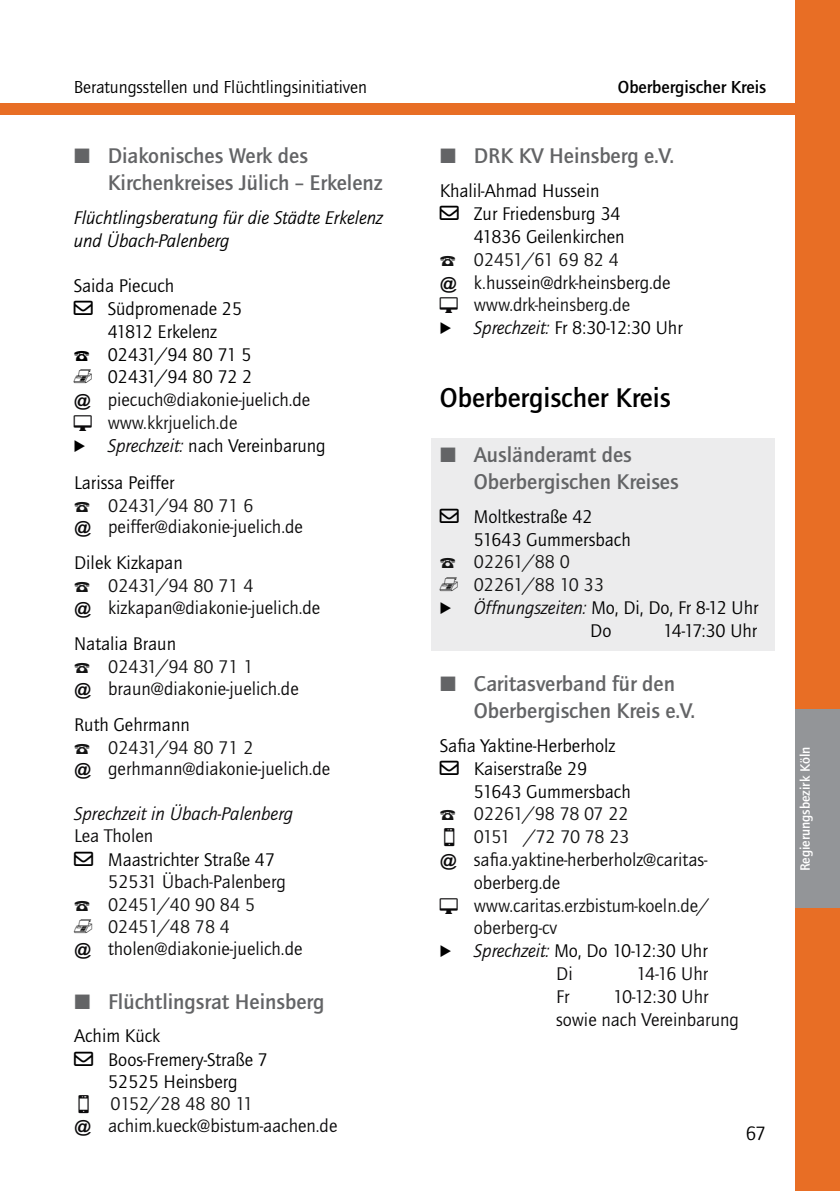
<style>
.page{position:relative;width:840px;height:1191px;background:#fff}
.page>*{position:absolute;margin:0;border:0;box-sizing:border-box;transform-origin:0 0}
.t1{font:500 28px "Quay Sans ITC Std";color:#000}
.t2{font:500 22px/26.4px "Quay Sans ITC Std";color:#636466}
.t3{font:20px "Quay Sans ITC Std";color:#000}
.t4{font:19px/22.4px "Quay Sans ITC Std";color:#0b0a0b}
.t5{font:19px/24.2px "Quay Sans ITC Std";color:#000}
.t6{font:19px "Quay Sans ITC Std";color:#141414}
.t7{font:italic 19px/22.8px "Quay Sans ITC Std";color:#000}
.t8{font:italic 19px "Quay Sans ITC Std";color:#0b0a0b}
.t9{font:19px "Quay Sans ITC Std";letter-spacing:-.03em;color:#141414}
.t10{font:18px "Quay Sans ITC Std";color:#000}
.t11{font:500 18px "Quay Sans ITC Std";color:#000}
.t12{font:500 14px "Quay Sans ITC Std";color:#fff}
.s1{font-family:"Mar Vo Sym"}
.s2{font-style:italic;color:#0b0a0b}
.s3{color:#000}
.s4{font-family:"Mar Vo Sym";color:#141414}
.s5{color:#141414}
</style>
<div class="page">
<div style="left:795px;top:0;width:45px;height:1191px;background:#e86e25"></div>
<div style="left:0;top:104px;width:840px;height:11px;background:#e86e25"></div>
<div style="left:431px;top:438px;width:343px;height:65px;background:#ececed"></div>
<div style="left:431px;top:501px;width:343px;height:36px;background:#ececed"></div>
<div style="left:431px;top:523px;width:343px;height:36px;background:#ececed"></div>
<div style="left:431px;top:546px;width:343px;height:36px;background:#ececed"></div>
<div style="left:431px;top:569px;width:343px;height:36px;background:#ececed"></div>
<div style="left:431px;top:592px;width:343px;height:59px;background:#ececed"></div>
<div style="left:795px;top:709px;width:45px;height:199px;background:#939598"></div>
<p class="t10" style="left:74px;top:77px;width:295px">Beratungsstellen und Flüchtlingsinitiativen</p>
<p class="t2" style="left:108px;top:143px;width:276px">Diakonisches Werk des<br>Kirchenkreises Jülich – Erkelenz</p>
<p class="t7" style="left:74px;top:206px;width:311px">Flüchtlingsberatung für die Städte Erkelenz und Übach-Palenberg</p>
<p class="t5" style="left:74px;top:274px;width:102px">Saida Piecuch</p>
<p class="t5" style="left:108px;top:296px;width:136px">Südpromenade 25</p>
<p class="t5" style="left:108px;top:319px;width:111px">41812 Erkelenz</p>
<p class="t5" style="left:74px;top:342px;width:179px"><span class="s1">T</span> 02431/94 80 71 5</p>
<p class="t5" style="left:74px;top:365px;width:180px"><span class="s1">V</span> 02431/94 80 72 2</p>
<p class="t4" style="left:74px;top:389px;width:238px"><span class="s1">@</span> piecuch@diakonie-juelich.de</p>
<p class="t6" style="left:108px;top:411px;width:131px">www.kkrjuelich.de</p>
<p class="t5" style="left:74px;top:433px;width:253px"><span class="s1">·</span> <span class="s2">Sprechzeit:</span> nach Vereinbarung</p>
<p class="t4" style="left:74px;top:471px;width:230px"><span class="s3">Larissa Peiffer<br></span><span class="s4">T</span> <span class="s5">02431/94 80 71 6<br></span><span class="s1">@</span> peiffer@diakonie-juelich.de</p>
<p class="t4" style="left:74px;top:552px;width:248px"><span class="s3">Dilek Kizkapan<br></span><span class="s4">T</span> <span class="s5">02431/94 80 71 4<br></span><span class="s1">@</span> kizkapan@diakonie-juelich.de</p>
<p class="t4" style="left:74px;top:632px;width:226px"><span class="s3">Natalia Braun<br></span><span class="s4">T</span> <span class="s5">02431/94 80 71 1<br></span><span class="s1">@</span> braun@diakonie-juelich.de</p>
<p class="t4" style="left:74px;top:713px;width:258px"><span class="s3">Ruth Gehrmann<br></span><span class="s4">T</span> <span class="s5">02431/94 80 71 2<br></span><span class="s1">@</span> gerhmann@diakonie-juelich.de</p>
<p class="t8" style="left:74px;top:803px;width:220px">Sprechzeit in Übach-Palenberg</p>
<p class="t4" style="left:74px;top:824px;width:81px">Lea Tholen</p>
<p class="t5" style="left:108px;top:848px;width:168px">Maastrichter Straße 47</p>
<p class="t4" style="left:74px;top:871px;width:230px;text-indent:34px">52531 Übach-Palenberg<br><span class="s4">T</span> <span class="s5">02451/40 90 84 5<br></span><span class="s4">V</span> <span class="s5">02451/48 78 4<br></span><span class="s1">@</span> tholen@diakonie-juelich.de</p>
<p class="t2" style="left:108px;top:988px;width:218px">Flüchtlingsrat Heinsberg</p>
<p class="t5" style="left:108px;top:1023px;width:161px;text-indent:-34px">Achim Kück<br>Boos-Fremery-Straße 7</p>
<p class="t5" style="left:108px;top:1069px;width:131px">52525 Heinsberg</p>
<p class="t4" style="left:74px;top:1093px;width:265px;text-indent:36px"><span class="s5">0152/28 48 80 11<br></span><span class="s1">@</span> achim.kueck@bistum-aachen.de</p>
<p class="t11" style="left:618px;top:76px;width:150px">Oberbergischer Kreis</p>
<p class="t2" style="left:474px;top:143px;width:202px">DRK KV Heinsberg e.V.</p>
<p class="t5" style="left:440px;top:179px;width:161px">Khalil-Ahmad Hussein</p>
<p class="t5" style="left:474px;top:202px;width:148px">Zur Friedensburg 34</p>
<p class="t5" style="left:474px;top:224px;width:152px">41836 Geilenkirchen</p>
<p class="t6" style="left:440px;top:248px;width:180px"><span class="s1">T</span> 02451/61 69 82 4</p>
<p class="t4" style="left:440px;top:271px;width:232px"><span class="s1">@</span> k.hussein@drk-heinsberg.de</p>
<p class="t6" style="left:474px;top:294px;width:158px">www.drk-heinsberg.de</p>
<p class="t5" style="left:440px;top:316px;width:244px"><span class="s1">·</span> <span class="s2">Sprechzeit:</span> Fr 8:30-12:30 Uhr</p>
<h1 class="t1" style="left:440px;top:382px;width:232px">Oberbergischer Kreis</h1>
<p class="t2" style="left:474px;top:442px;width:206px">Ausländeramt des<br>Oberbergischen Kreises</p>
<p class="t5" style="left:474px;top:504px;width:120px">Moltkestraße 42</p>
<p class="t5" style="left:474px;top:527px;width:158px">51643 Gummersbach</p>
<p class="t6" style="left:440px;top:551px;width:132px"><span class="s1">T</span> 02261/88 0</p>
<p class="t6" style="left:440px;top:574px;width:165px"><span class="s1">V</span> 02261/88 10 33</p>
<p class="t5" style="left:440px;top:595px;width:320px"><span class="s1">·</span> <span class="s2">Öffnungszeiten:</span> Mo, Di, Do, Fr 8-12 Uhr</p>
<p class="t5" style="left:590px;top:618px;width:23px">Do</p>
<p class="t5" style="left:663px;top:618px;width:96px">14-17:30 Uhr</p>
<p class="t2" style="left:474px;top:671px;width:223px">Caritasverband für den<br>Oberbergischen Kreis e.V.</p>
<p class="t5" style="left:440px;top:734px;width:177px">Safia Yaktine-Herberholz</p>
<p class="t5" style="left:474px;top:756px;width:115px">Kaiserstraße 29</p>
<p class="t5" style="left:474px;top:779px;width:158px">51643 Gummersbach</p>
<p class="t6" style="left:440px;top:803px;width:190px"><span class="s1">T</span> 02261/98 78 07 22</p>
<p class="t9" style="left:474px;top:826px;width:157px">0151 /72 70 78 23</p>
<p class="t4" style="left:440px;top:848px;width:269px"><span class="s1">@</span> safia.yaktine-herberholz@caritas-</p>
<p class="t4" style="left:474px;top:871px;width:88px">oberberg.de</p>
<p class="t6" style="left:474px;top:894px;width:237px">www.caritas.erzbistum-koeln.de/</p>
<p class="t6" style="left:474px;top:917px;width:85px">oberberg-cv</p>
<p class="t5" style="left:440px;top:939px;width:269px"><span class="s1">·</span> <span class="s2">Sprechzeit:</span> Mo, Do 10-12:30 Uhr</p>
<p class="t4" style="left:556px;top:962px;width:18px">Di</p>
<p class="t4" style="left:636px;top:962px;width:73px">14-16 Uhr</p>
<p class="t4" style="left:556px;top:985px;width:15px">Fr</p>
<p class="t4" style="left:556px;top:985px;width:184px;text-indent:57px">10-12:30 Uhr sowie nach Vereinbarung</p>
<p class="t12" style="left:797px;top:871px;width:126px;rotate:-90deg">Regierungsbezirk Köln</p>
<p class="t3" style="left:745px;top:1122px;width:22px">67</p>
</div>
